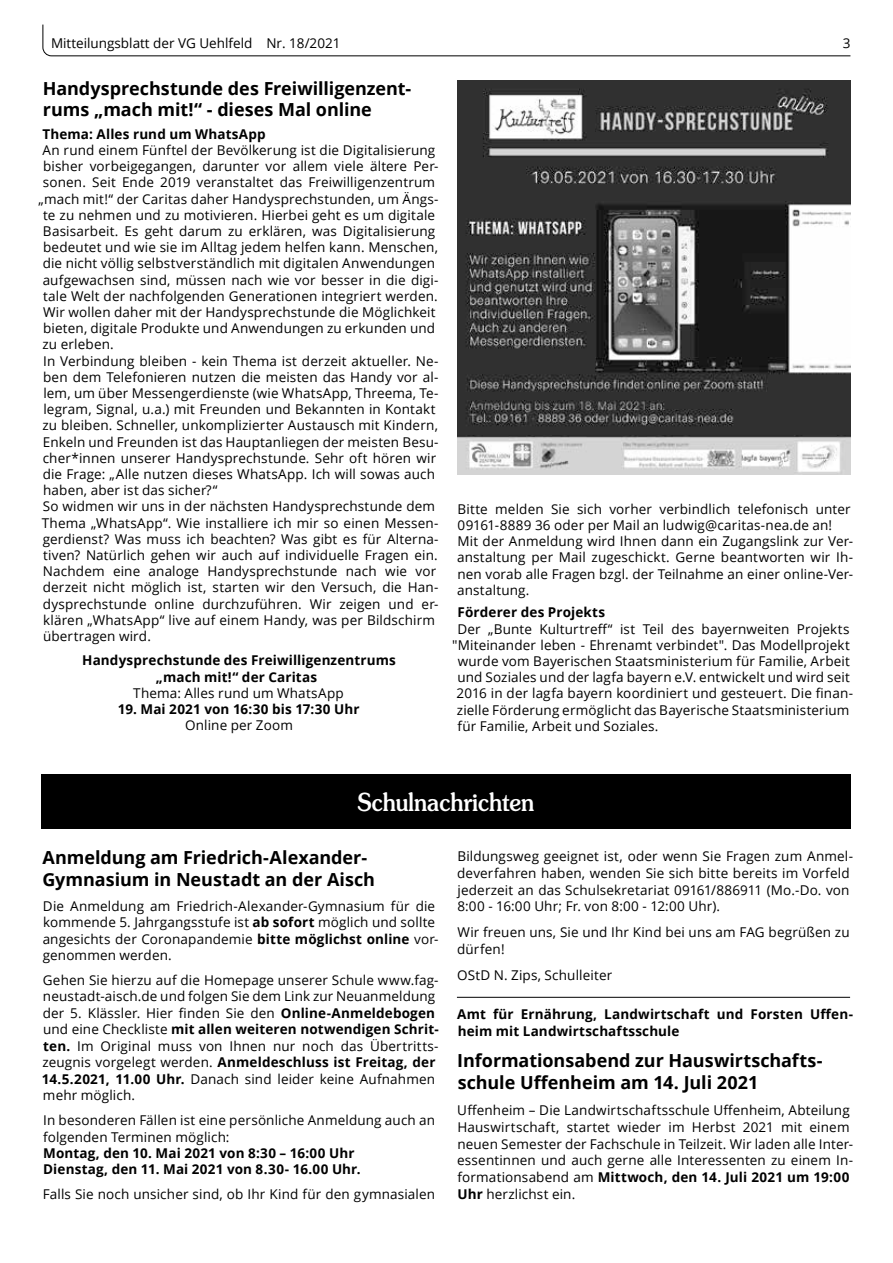
<style>
.page{position:relative;width:893px;height:1263px;background:#fff}
.page>*{position:absolute;margin:0;border:0;box-sizing:border-box;transform-origin:0 0}
.t1{font:500 24.75px "Souvenir";color:#fff;scale:.89 1}
.t2{font:700 18px/21.6px "Open Sans";letter-spacing:-.005em;color:#000}
.t3{font:13.5px/16.5px "Open Sans";letter-spacing:.01em;color:#000}
.t4{font:700 13.5px/16.2px "Open Sans";letter-spacing:.01em;color:#000}
.s1{font-weight:700}
</style>
<div class="page">
<svg style="left:42px;top:24px;width:809px;height:33px"></svg>
<img style="left:457px;top:81px;width:393px;height:393px">
<div style="left:41px;top:774px;width:809px;height:54px;background:#000"></div>
<hr style="left:457px;top:997px;width:393px;height:1px;background:#000">
<p class="t3" style="left:51px;top:34px;width:291px">Mitteilungsblatt der VG Uehlfeld Nr. 18/2021</p>
<p class="t3" style="left:843px;top:34px;width:9px">3</p>
<h2 class="t2" style="left:43px;top:77px;width:370px">Handysprechstunde des Freiwilligenzent&shy;rums „mach mit!“ - dieses Mal online</h2>
<p class="t4" style="left:42px;top:125px;width:225px">Thema: Alles rund um WhatsApp</p>
<p class="t3" style="left:43px;top:141px;width:394px">An rund einem Fünftel der Bevölkerung ist die Digitalisierung</p>
<p class="t3" style="left:43px;top:158px;width:397px">bisher vorbeigegangen, darunter vor allem viele ältere Per-</p>
<p class="t3" style="left:43px;top:174px;width:394px">sonen. Seit Ende 2019 veranstaltet das Freiwilligenzentrum</p>
<p class="t3" style="left:38px;top:190px;width:402px">„mach mit!“ der Caritas daher Handysprechstunden, um Ängs-</p>
<p class="t3" style="left:43px;top:206px;width:394px">te zu nehmen und zu motivieren. Hierbei geht es um digitale</p>
<p class="t3" style="left:43px;top:222px;width:394px">Basisarbeit. Es geht darum zu erklären, was Digitalisierung</p>
<p class="t3" style="left:43px;top:239px;width:396px">bedeutet und wie sie im Alltag jedem helfen kann. Menschen,</p>
<p class="t3" style="left:43px;top:255px;width:394px">die nicht völlig selbstverständlich mit digitalen Anwendungen</p>
<p class="t3" style="left:43px;top:271px;width:397px">aufgewachsen sind, müssen nach wie vor besser in die digi-</p>
<p class="t3" style="left:43px;top:287px;width:396px">tale Welt der nachfolgenden Generationen integriert werden.</p>
<p class="t3" style="left:43px;top:303px;width:394px">Wir wollen daher mit der Handysprechstunde die Möglichkeit</p>
<p class="t3" style="left:43px;top:320px;width:393px">bieten, digitale Produkte und Anwendungen zu erkunden und</p>
<p class="t3" style="left:43px;top:336px;width:73px">zu erleben.</p>
<p class="t3" style="left:43px;top:352px;width:397px">In Verbindung bleiben - kein Thema ist derzeit aktueller. Ne-</p>
<p class="t3" style="left:43px;top:368px;width:397px">ben dem Telefonieren nutzen die meisten das Handy vor al-</p>
<p class="t3" style="left:43px;top:384px;width:397px">lem, um über Messengerdienste (wie WhatsApp, Threema, Te-</p>
<p class="t3" style="left:43px;top:401px;width:394px">legram, Signal, u.a.) mit Freunden und Bekannten in Kontakt</p>
<p class="t3" style="left:43px;top:417px;width:397px">zu bleiben. Schneller, unkomplizierter Austausch mit Kindern,</p>
<p class="t3" style="left:43px;top:433px;width:397px">Enkeln und Freunden ist das Hauptanliegen der meisten Besu-</p>
<p class="t3" style="left:43px;top:449px;width:395px">cher*innen unserer Handysprechstunde. Sehr oft hören wir</p>
<p class="t3" style="left:43px;top:465px;width:394px">die Frage: „Alle nutzen dieses WhatsApp. Ich will sowas auch</p>
<p class="t3" style="left:43px;top:482px;width:176px">haben, aber ist das sicher?“</p>
<p class="t3" style="left:43px;top:498px;width:394px">So widmen wir uns in der nächsten Handysprechstunde dem</p>
<p class="t3" style="left:42px;top:514px;width:398px">Thema „WhatsApp“. Wie installiere ich mir so einen Messen-</p>
<p class="t3" style="left:43px;top:530px;width:397px">gerdienst? Was muss ich beachten? Was gibt es für Alterna-</p>
<p class="t3" style="left:43px;top:546px;width:396px">tiven? Natürlich gehen wir auch auf individuelle Fragen ein.</p>
<p class="t3" style="left:43px;top:563px;width:395px">Nachdem eine analoge Handysprechstunde nach wie vor</p>
<p class="t3" style="left:43px;top:579px;width:397px">derzeit nicht möglich ist, starten wir den Versuch, die Han-</p>
<p class="t3" style="left:43px;top:595px;width:397px">dysprechstunde online durchzuführen. Wir zeigen und er-</p>
<p class="t3" style="left:43px;top:611px;width:393px">klären „WhatsApp“ live auf einem Handy, was per Bildschirm</p>
<p class="t3" style="left:43px;top:627px;width:109px">übertragen wird.</p>
<p class="t4" style="left:82px;top:652px;width:315px;text-align:center">Handysprechstunde des Freiwilligenzentrums „mach mit!“ der Caritas</p>
<p class="t3" style="left:133px;top:684px;width:212px">Thema: Alles rund um WhatsApp</p>
<p class="t4" style="left:118px;top:701px;width:243px">19. Mai 2021 von 16:30 bis 17:30 Uhr</p>
<p class="t3" style="left:185px;top:717px;width:109px">Online per Zoom</p>
<p class="t3" style="left:457px;top:500px;width:397px">Bitte melden Sie sich vorher verbindlich telefonisch unter 09161-8889 36 oder per Mail an ludwig@caritas-nea.de an!<br>Mit der Anmeldung wird Ihnen dann ein Zugangslink zur Ver&shy;anstaltung per Mail zugeschickt. Gerne beantworten wir Ih&shy;nen vorab alle Fragen bzgl. der Teilnahme an einer online-Ver&shy;anstaltung.</p>
<p class="t4" style="left:457px;top:604px;width:149px">Förderer des Projekts</p>
<p class="t3" style="left:457px;top:620px;width:394px">Der „Bunte Kulturtreff“ ist Teil des bayernweiten Projekts</p>
<p class="t3" style="left:452px;top:636px;width:399px">"Miteinander leben - Ehrenamt verbindet". Das Modellprojekt</p>
<p class="t3" style="left:458px;top:652px;width:394px">wurde vom Bayerischen Staatsministerium für Familie, Arbeit</p>
<p class="t3" style="left:457px;top:669px;width:394px">und Soziales und der lagfa bayern e.V. entwickelt und wird seit</p>
<p class="t3" style="left:457px;top:685px;width:398px">2016 in der lagfa bayern koordiniert und gesteuert. Die finan-</p>
<p class="t3" style="left:457px;top:701px;width:394px">zielle Förderung ermöglicht das Bayerische Staatsministerium</p>
<p class="t3" style="left:457px;top:717px;width:203px">für Familie, Arbeit und Soziales.</p>
<h1 class="t1" style="left:358px;top:787px;width:200px">Schulnachrichten</h1>
<h2 class="t2" style="left:42px;top:846px;width:334px">Anmeldung am Friedrich-Alexander-<br>Gymnasium in Neustadt an der Aisch</h2>
<p class="t3" style="left:43px;top:897px;width:397px">Die Anmeldung am Friedrich-Alexander-Gymnasium für die kommende 5. Jahrgangsstufe ist <span class="s1">ab sofort</span> möglich und sollte angesichts der Coronapandemie <span class="s1">bitte möglichst online</span> vor&shy;genommen werden.</p>
<p class="t3" style="left:42px;top:971px;width:398px">Gehen Sie hierzu auf die Homepage unserer Schule www.fag&shy;neustadt-aisch.de und folgen Sie dem Link zur Neuanmeldung der 5. Klässler. Hier finden Sie den <span class="s1">Online-Anmeldebogen </span>und eine Checkliste <span class="s1">mit allen weiteren notwendigen Schrit&shy;ten.</span> Im Original muss von Ihnen nur noch das Übertritts&shy;zeugnis vorgelegt werden. <span class="s1">Anmeldeschluss ist Freitag, der 14.5.2021, 11.00 Uhr.</span> Danach sind leider keine Aufnahmen mehr möglich.</p>
<p class="t3" style="left:43px;top:1111px;width:393px">In besonderen Fällen ist eine persönliche Anmeldung auch an folgenden Terminen möglich:</p>
<p class="t4" style="left:43px;top:1144px;width:319px">Montag, den 10. Mai 2021 von 8:30 – 16:00 Uhr<br>Dienstag, den 11. Mai 2021 von 8.30- 16.00 Uhr.</p>
<p class="t3" style="left:43px;top:1186px;width:394px">Falls Sie noch unsicher sind, ob Ihr Kind für den gymnasialen</p>
<p class="t3" style="left:457px;top:847px;width:397px;line-height:17px">Bildungsweg geeignet ist, oder wenn Sie Fragen zum Anmel&shy;deverfahren haben, wenden Sie sich bitte bereits im Vorfeld jederzeit an das Schulsekretariat 09161/886911 (Mo.-Do. von 8:00 - 16:00 Uhr; Fr. von 8:00 - 12:00 Uhr).</p>
<p class="t3" style="left:457px;top:923px;width:394px;line-height:17px">Wir freuen uns, Sie und Ihr Kind bei uns am FAG begrüßen zu dürfen!</p>
<p class="t3" style="left:457px;top:966px;width:156px">OStD N. Zips, Schulleiter</p>
<p class="t4" style="left:457px;top:1005px;width:397px;line-height:17px">Amt für Ernährung, Landwirtschaft und Forsten Uffen&shy;heim mit Landwirtschaftsschule</p>
<h2 class="t2" style="left:457px;top:1048px;width:367px;line-height:22.4px">Informationsabend zur Hauswirtschafts&shy;schule Uffenheim am 14. Juli 2021</h2>
<p class="t3" style="left:457px;top:1101px;width:397px;line-height:17px">Uffenheim – Die Landwirtschaftsschule Uffenheim, Abteilung Hauswirtschaft, startet wieder im Herbst 2021 mit einem neuen Semester der Fachschule in Teilzeit. Wir laden alle Inter&shy;essentinnen und auch gerne alle Interessenten zu einem In&shy;formationsabend am <span class="s1">Mittwoch, den 14. Juli 2021 um 19:00<br>Uhr</span> herzlichst ein.</p>
</div>
